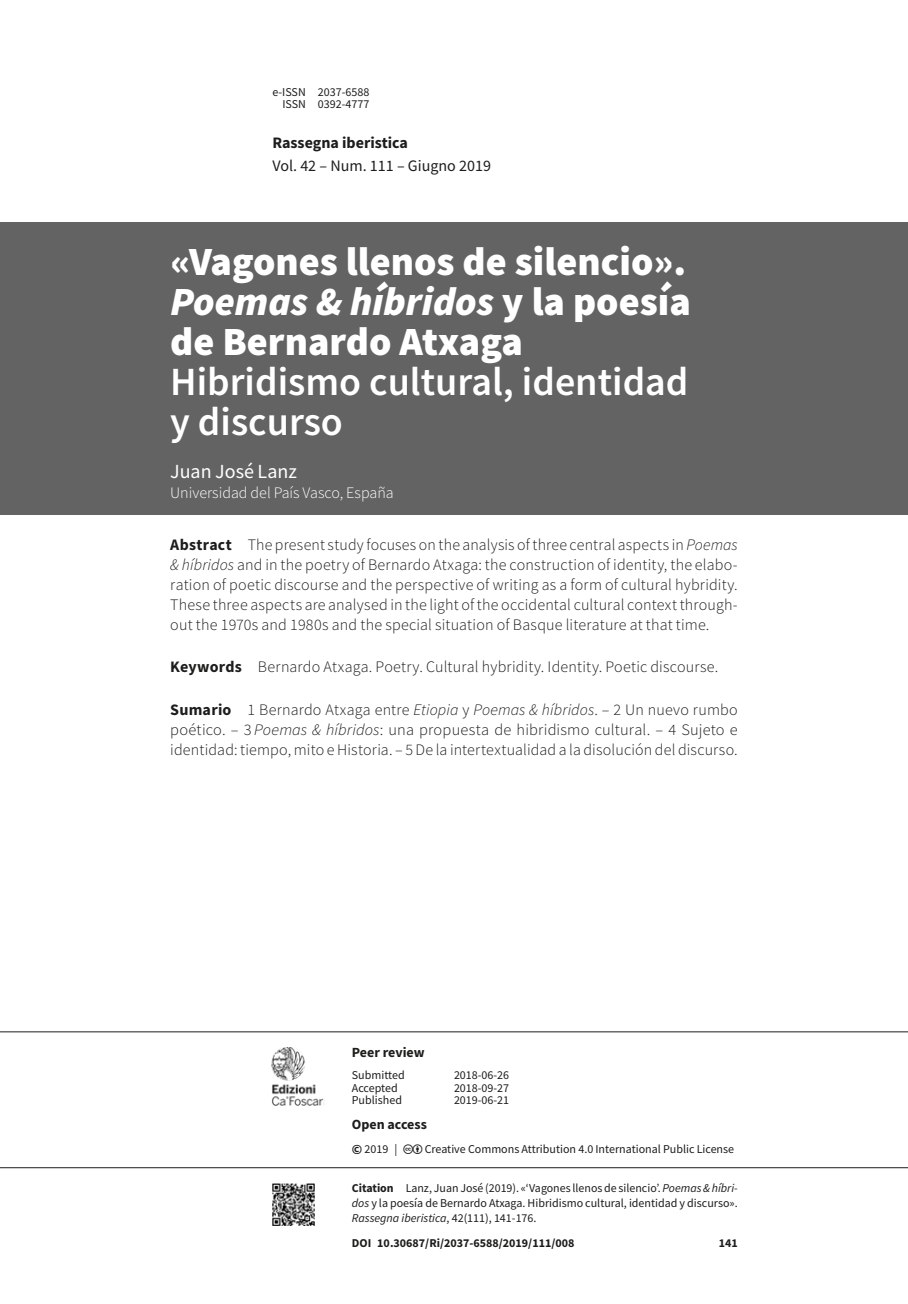
<style>
.page{position:relative;width:908px;height:1304px;background:#fff}
.page>*{position:absolute;margin:0;border:0;box-sizing:border-box;transform-origin:0 0}
.t1{font:900 40px/40px "Source Sans Pro";color:#fff;text-align:justify}
.t2{font:600 40px/40px "Source Sans Pro";color:#fff}
.t3{font:20px "Source Sans Pro";color:#fff}
.t4{font:300 16px/20px "Source Sans Pro";letter-spacing:.01em;color:#1d1d1b;text-align:justify}
.t5{font:300 16px "Source Sans Pro";color:#fff}
.t6{font:16px "Source Sans Pro";color:#1d1d1b}
.t7{font:700 16px "Source Sans Pro";color:#1d1d1b}
.t8{font:700 14px "Source Sans Pro";color:#1d1d1b}
.t9{font:12px/15px "Source Sans Pro";color:#1d1d1b;text-align:right}
.t10{font:700 12px "Source Sans Pro";color:#1d1d1b}
.s1{font-style:italic}
.s2{font-weight:700}
.s3{font-weight:700;font-size:14px}
</style>
<div class="page">
<img style="left:272px;top:1183px;width:42px;height:42px">
<img style="left:271px;top:1047px;width:53px;height:59px">
<hr style="left:0;top:1167px;width:907px;height:1px;background:#1d1d1b">
<hr style="left:0;top:1031px;width:907px;height:1px;background:#1d1d1b">
<div style="left:0;top:223px;width:907px;height:292px;background:#646363"></div>
<p class="t9" style="left:272px;top:86px;width:98px;line-height:12.4px">e-ISSN 2037-6588<br>ISSN 0392-4777</p>
<p class="t7" style="left:272px;top:132px;width:137px">Rassegna iberistica</p>
<p class="t6" style="left:272px;top:155px;width:220px">Vol. 42 – Num. 111 – Giugno 2019</p>
<h1 class="t1" style="left:170px;top:241px;width:522px">«Vagones llenos de silencio».<br><span class="s1">Poemas &amp; híbridos</span> y la poesía de Bernardo Atxaga</h1>
<h1 class="t2" style="left:170px;top:362px;width:519px">Hibridismo cultural, identidad y discurso</h1>
<p class="t3" style="left:170px;top:459px;width:128px">Juan José Lanz</p>
<p class="t5" style="left:170px;top:483px;width:225px">Universidad del País Vasco, España</p>
<p class="t4" style="left:170px;top:534px;width:568px"><span class="s2">Abstract</span> The present study focuses on the analysis of three central aspects in <span class="s1">Poemas &amp; híbridos</span> and in the poetry of Bernardo Atxaga: the construction of identity, the elabo&shy;ration of poetic discourse and the perspective of writing as a form of cultural hybridity.<br>These three aspects are analysed in the light of the occidental cultural context through&shy;out the 1970s and 1980s and the special situation of Basque literature at that time.</p>
<p class="t4" style="left:170px;top:657px;width:549px"><span class="s2">Keywords</span> Bernardo Atxaga. Poetry. Cultural hybridity. Identity. Poetic discourse.</p>
<p class="t4" style="left:170px;top:700px;width:568px"><span class="s2">Sumario</span> 1 Bernardo Atxaga entre <span class="s1">Etiopia</span> y <span class="s1">Poemas &amp; híbridos</span>. – 2 Un nuevo rumbo poético. – 3 <span class="s1">Poemas &amp; híbridos</span>: una propuesta de hibridismo cultural. – 4 Sujeto e identidad: tiempo, mito e Historia. – 5 De la intertextualidad a la disolución del discurso.</p>
<p class="t8" style="left:351px;top:1042px;width:74px">Peer review</p>
<p class="t9" style="left:351px;top:1068px;width:54px">Submitted</p>
<p class="t9" style="left:454px;top:1068px;width:57px">2018-06-26</p>
<p class="t9" style="left:351px;top:1080px;width:47px">Accepted</p>
<p class="t9" style="left:454px;top:1080px;width:57px">2018-09-27</p>
<p class="t9" style="left:351px;top:1093px;width:52px">Published</p>
<p class="t9" style="left:454px;top:1093px;width:57px">2019-06-21</p>
<p class="t8" style="left:351px;top:1115px;width:76px">Open access</p>
<p class="t9" style="left:351px;top:1141px;width:47px"><span class="s3">©</span> 2019 |</p>
<p class="t9" style="left:424px;top:1141px;width:311px">Creative Commons Attribution 4.0 International Public License</p>
<p class="t9" style="left:351px;top:1181px;width:387px;text-align:justify"><span class="s2">Citation</span> Lanz, Juan José (2019). «‘Vagones llenos de silencio’. <span class="s1">Poemas &amp; híbri&shy;dos</span> y la poesía de Bernardo Atxaga. Hibridismo cultural, identidad y discurso».<br><span class="s1">Rassegna iberistica</span>, 42(111), 141-176.</p>
<p class="t10" style="left:351px;top:1235px;width:224px">DOI 10.30687/Ri/2037-6588/2019/111/008</p>
<p class="t10" style="left:718px;top:1235px;width:21px">141</p>
</div>
